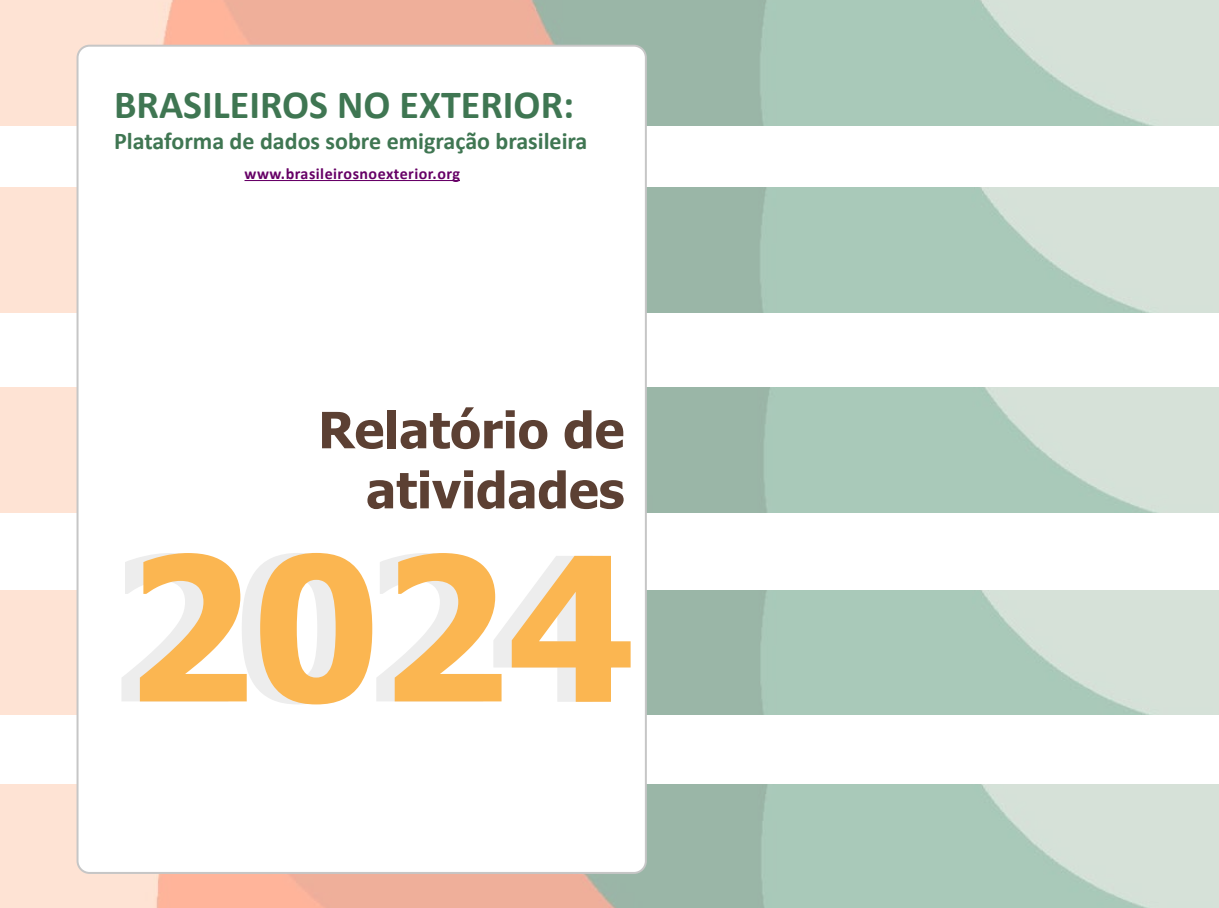
<style>
.page{position:relative;width:1219px;height:908px;background:#fff}
.page>*{position:absolute;margin:0;border:0;box-sizing:border-box;transform-origin:0 0}
.t1{font:700 200px "Tahoma";color:#fbb651}
.t2{font:700 50px/60px "Tahoma";color:#5c4033;text-align:right}
.t3{font:700 40px "Calibri";color:#3f7652}
.t4{font:700 24px "Calibri";color:#3f7652}
.t5{font:700 16px "Calibri";letter-spacing:.03em;color:#606}
</style>
<div class="page">
<hr style="left:244px;top:180px;width:216px;height:1px;background:#606">
<h3 class="t3" style="left:114px;top:77px;width:462px">BRASILEIROS NO EXTERIOR:</h3>
<p class="t4" style="left:114px;top:124px;width:475px">Plataforma de dados sobre emigração brasileira</p>
<p class="t5" style="left:244px;top:162px;width:217px">www.brasileirosnoexterior.org</p>
<h2 class="t2" style="left:318px;top:402px;width:308px">Relatório de atividades</h2>
<h1 class="t1" style="left:125px;top:488px;width:511px">2024</h1>
</div>
